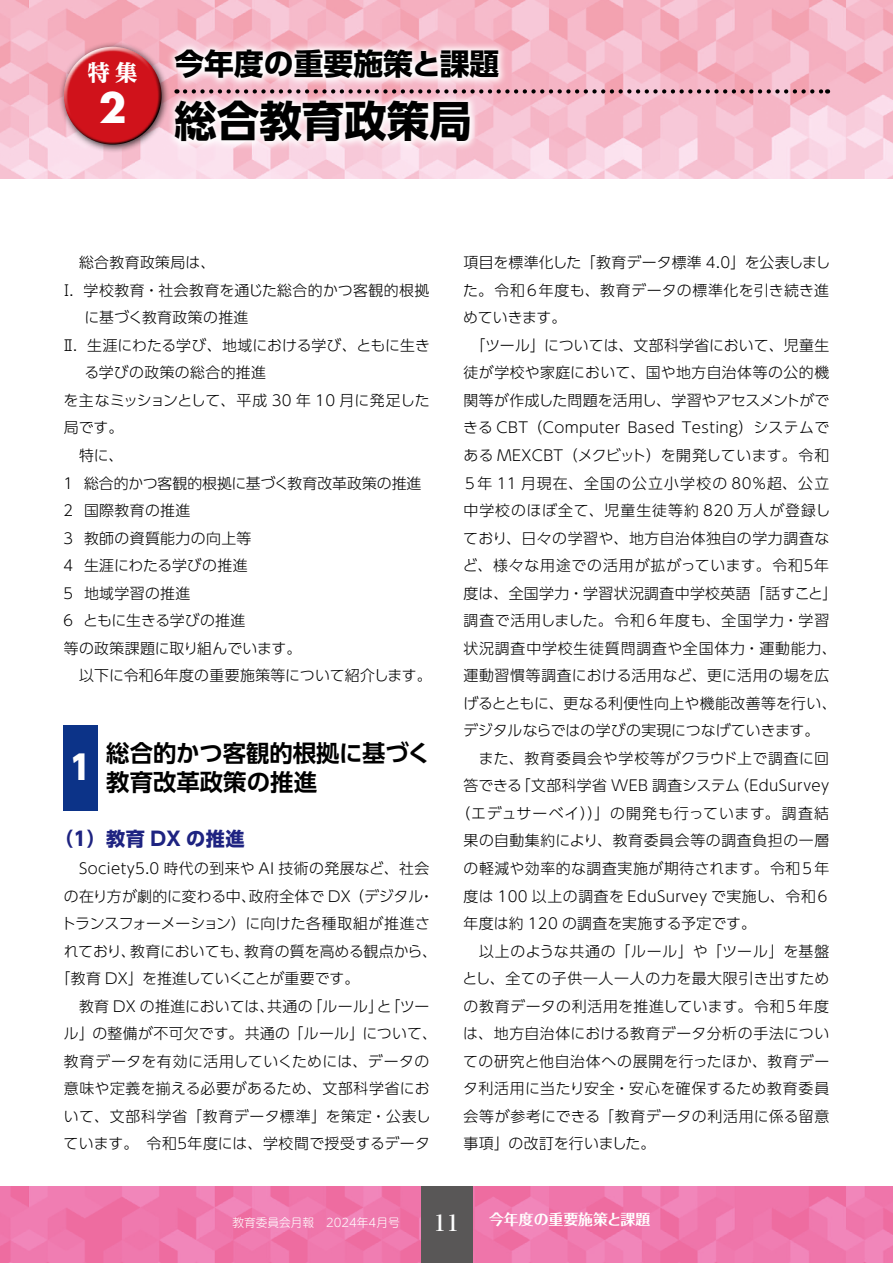
<style>
.page{position:relative;width:893px;height:1263px;background:#fff}
.page>*{position:absolute;margin:0;border:0;box-sizing:border-box;transform-origin:0 0}
.t1{font:700 42.45px "UD Shin Go Pro";color:#000}
.t2{font:700 40.35px "Futura Std";color:#fff}
.t3{font:700 29.7px "UD Shin Go Pro";color:#000}
.t4{font:700 23.4px/29.7px "UD Shin Go Pro De";color:#000}
.t5{font:800 22.35px "UD Reimin Pro";color:#fff}
.t6{font:700 19.2px "UD Shin Go Pro";letter-spacing:.025em;color:#1e2381}
.t7{font:300 14.85px "UD Shin Go Pro";letter-spacing:.025em;color:#000}
.t8{font:300 14.85px "UD Shin Go Pro";color:#000}
.t9{font:300 14.85px "UD Shin Go Pro";letter-spacing:-.005em;color:#000}
.t10{font:300 14.85px "UD Shin Go Pro";letter-spacing:.055em;color:#000}
.t11{font:300 14.85px "UD Shin Go Pro";letter-spacing:.005em;color:#000}
.t12{font:300 14.85px "UD Shin Go Pro";letter-spacing:.065em;color:#000}
.t13{font:300 14.85px "UD Shin Go Pro";letter-spacing:.045em;color:#000}
.t14{font:300 14.85px "UD Shin Go Pro";letter-spacing:.08em;color:#000}
.t15{font:300 14.85px "UD Shin Go Pro";letter-spacing:.05em;color:#000}
.t16{font:700 14.85px "Folk Pro";color:#fff}
.t17{font:300 11.7px "UD Shin M Go Pro";color:#fff}
.s1{font-family:"UD Reimin Pro"}
.s2{font-family:"Reim Pro";font-weight:700;font-size:21.3px}
</style>
<div class="page">
<svg style="left:0;top:1186px;width:893px;height:77px;background:#ef78ad"></svg>
<svg style="left:0;top:0;width:893px;height:179px;background:#f6bfce"></svg>
<div style="left:421px;top:1186px;width:51px;height:77px;background:#595757"></div>
<svg style="left:185px;top:89px;width:643px;height:5px;background:#a37983"></svg>
<svg style="left:170px;top:41px;width:337px;height:46px"></svg>
<svg style="left:170px;top:92px;width:309px;height:58px"></svg>
<div style="left:64px;top:725px;width:34px;height:85px;background:#0c3388"></div>
<div style="left:58px;top:41px;width:112px;height:112px;background:#000;opacity:.75"></div>
<svg style="left:59px;top:42px;width:99px;height:79px;background:#e48894"></svg>
<svg style="left:65px;top:62px;width:101px;height:84px;background:#cb333c"></svg>
<h3 class="t5" style="left:88px;top:55px;width:51px">特 集</h3>
<h2 class="t2" style="left:99px;top:81px;width:29px">2</h2>
<h3 class="t3" style="left:174px;top:40px;width:326px">今年度の重要施策と課題</h3>
<h1 class="t1" style="left:174px;top:87px;width:299px">総合教育政策局</h1>
<p class="t7" style="left:64px;top:251px;width:153px">　総合教育政策局は、</p>
<p class="t7" style="left:59px;top:278px;width:372px">Ⅰ．学校教育・社会教育を通じた総合的かつ客観的根拠</p>
<p class="t7" style="left:84px;top:306px;width:165px">に基づく教育政策の推進</p>
<p class="t8" style="left:61px;top:333px;width:371px">Ⅱ．生涯にわたる学び、地域における学び、ともに生き</p>
<p class="t7" style="left:84px;top:361px;width:183px">る学びの政策の総合的推進</p>
<p class="t8" style="left:63px;top:388px;width:368px">を主なミッションとして、平成 30 年 10 月に発足した</p>
<p class="t7" style="left:64px;top:416px;width:61px">局です。</p>
<p class="t7" style="left:64px;top:443px;width:61px">　特に、</p>
<p class="t8" style="left:61px;top:471px;width:362px">１ 総合的かつ客観的根拠に基づく教育改革政策の推進</p>
<p class="t7" style="left:61px;top:498px;width:131px">２ 国際教育の推進</p>
<p class="t7" style="left:61px;top:526px;width:192px">３ 教師の資質能力の向上等</p>
<p class="t8" style="left:61px;top:553px;width:188px">４ 生涯にわたる学びの推進</p>
<p class="t7" style="left:61px;top:581px;width:131px">５ 地域学習の推進</p>
<p class="t9" style="left:61px;top:608px;width:186px">６ ともに生きる学びの推進</p>
<p class="t11" style="left:64px;top:636px;width:239px">等の政策課題に取り組んでいます。</p>
<p class="t7" style="left:64px;top:664px;width:369px">　以下に令和６年度の重要施策等について紹介します。</p>
<h3 class="t4" style="left:70px;top:737px;width:362px;text-indent:36px">総合的かつ客観的根拠に基づく<br><sup>1</sup> 教育改革政策の推進</h3>
<p class="t6" style="left:54px;top:823px;width:192px">（１）教育 DX の推進</p>
<p class="t7" style="left:64px;top:856px;width:367px">　Society5.0 <span class="s1">時</span>代の到来や AI 技術の発展など、社会</p>
<p class="t11" style="left:64px;top:884px;width:372px">の在り方が劇的に変わる中、政府全体で DX（デジタル・</p>
<p class="t7" style="left:61px;top:911px;width:370px">トランスフォーメーション）に向けた各種取組が推進さ</p>
<p class="t9" style="left:64px;top:939px;width:375px">れており、教育においても、教育の質を高める観点から、</p>
<p class="t9" style="left:56px;top:966px;width:305px">「教育 DX」を推進していくことが重要です。</p>
<p class="t7" style="left:64px;top:994px;width:367px">　教育 DX の推進においては、共通の「ルール」と「ツー</p>
<p class="t7" style="left:64px;top:1021px;width:375px">ル」の整備が不可欠です。共通の「ルール」について、</p>
<p class="t7" style="left:64px;top:1049px;width:367px">教育データを有効に活用していくためには、データの</p>
<p class="t7" style="left:64px;top:1077px;width:367px">意味や定義を揃える必要があるため、文部科学省にお</p>
<p class="t10" style="left:64px;top:1104px;width:368px">いて、文部科学省「教育データ標準」を策定・公表し</p>
<p class="t7" style="left:64px;top:1132px;width:368px">ています。 令和５年度には、学校間で授受するデータ</p>
<p class="t8" style="left:463px;top:251px;width:368px">項目を標準化した「教育データ標準 4.0」を公表しまし</p>
<p class="t7" style="left:463px;top:278px;width:367px">た。令和６年度も、教育データの標準化を引き続き進</p>
<p class="t7" style="left:463px;top:306px;width:105px">めていきます。</p>
<p class="t7" style="left:463px;top:333px;width:367px">　「ツール」については、文部科学省において、児童生</p>
<p class="t7" style="left:463px;top:361px;width:367px">徒が学校や家庭において、国や地方自治体等の公的機</p>
<p class="t11" style="left:463px;top:388px;width:367px">関等が作成した問題を活用し、学習やアセスメントがで</p>
<p class="t7" style="left:463px;top:416px;width:368px">きる CBT（Computer Based Testing）システムで</p>
<p class="t7" style="left:463px;top:443px;width:367px">ある MEXCBT（メクビット）を開発しています。令和</p>
<p class="t14" style="left:462px;top:471px;width:368px">５年 11 月現在、全国の公立小学校の 80％超、公立</p>
<p class="t12" style="left:463px;top:498px;width:368px">中学校のほぼ全て、児童生徒等約 820 万人が登録し</p>
<p class="t7" style="left:463px;top:526px;width:368px">ており、日々の学習や、地方自治体独自の学力調査な</p>
<p class="t13" style="left:463px;top:553px;width:368px">ど、様々な用途での活用が拡がっています。令和５年</p>
<p class="t7" style="left:463px;top:581px;width:375px">度は、全国学力・学習状況調査中学校英語「話すこと」</p>
<p class="t13" style="left:463px;top:608px;width:367px">調査で活用しました。令和６年度も、全国学力・学習</p>
<p class="t10" style="left:463px;top:636px;width:375px">状況調査中学校生徒質問調査や全国体力・運動能力、</p>
<p class="t7" style="left:463px;top:664px;width:367px">運動習慣等調査における活用など、更に活用の場を広</p>
<p class="t7" style="left:463px;top:691px;width:375px">げるとともに、更なる利便性向上や機能改善等を行い、</p>
<p class="t8" style="left:463px;top:719px;width:358px">デジタルならではの学びの実現につなげていきます。</p>
<p class="t7" style="left:463px;top:746px;width:367px">　また、教育委員会や学校等がクラウド上で調査に回</p>
<p class="t7" style="left:463px;top:774px;width:367px">答できる「文部科学省 WEB 調査システム（EduSurvey</p>
<p class="t12" style="left:455px;top:801px;width:375px">（エデュサーベイ））」の開発も行っています。調査結</p>
<p class="t7" style="left:463px;top:829px;width:367px">果の自動集約により、教育委員会等の調査負担の一層</p>
<p class="t7" style="left:463px;top:856px;width:367px">の軽減や効率的な調査実施が期待されます。令和５年</p>
<p class="t7" style="left:463px;top:884px;width:368px">度は 100 以上の調査を EduSurvey で実施し、令和６</p>
<p class="t7" style="left:463px;top:911px;width:294px">年度は約 120 の調査を実施する予定です。</p>
<p class="t10" style="left:463px;top:939px;width:367px">　以上のような共通の「ルール」や「ツール」を基盤</p>
<p class="t15" style="left:463px;top:966px;width:368px">とし、全ての子供一人一人の力を最大限引き出すため</p>
<p class="t7" style="left:463px;top:994px;width:367px">の教育データの利活用を推進しています。令和５年度</p>
<p class="t7" style="left:463px;top:1021px;width:367px">は、地方自治体における教育データ分析の手法につい</p>
<p class="t7" style="left:463px;top:1049px;width:367px">ての研究と他自治体への展開を行ったほか、教育デー</p>
<p class="t7" style="left:463px;top:1077px;width:368px">タ利活用に当たり安全・安心を確保するため教育委員</p>
<p class="t7" style="left:463px;top:1104px;width:367px">会等が参考にできる「教育データの利活用に係る留意</p>
<p class="t9" style="left:463px;top:1132px;width:193px">事項」の改訂を行いました。</p>
<p class="t17" style="left:232px;top:1213px;width:229px">教育委員会月報　2024年4月号　 <span class="s2">11</span></p>
<p class="t16" style="left:489px;top:1207px;width:163px">今年度の重要施策と課題</p>
</div>
